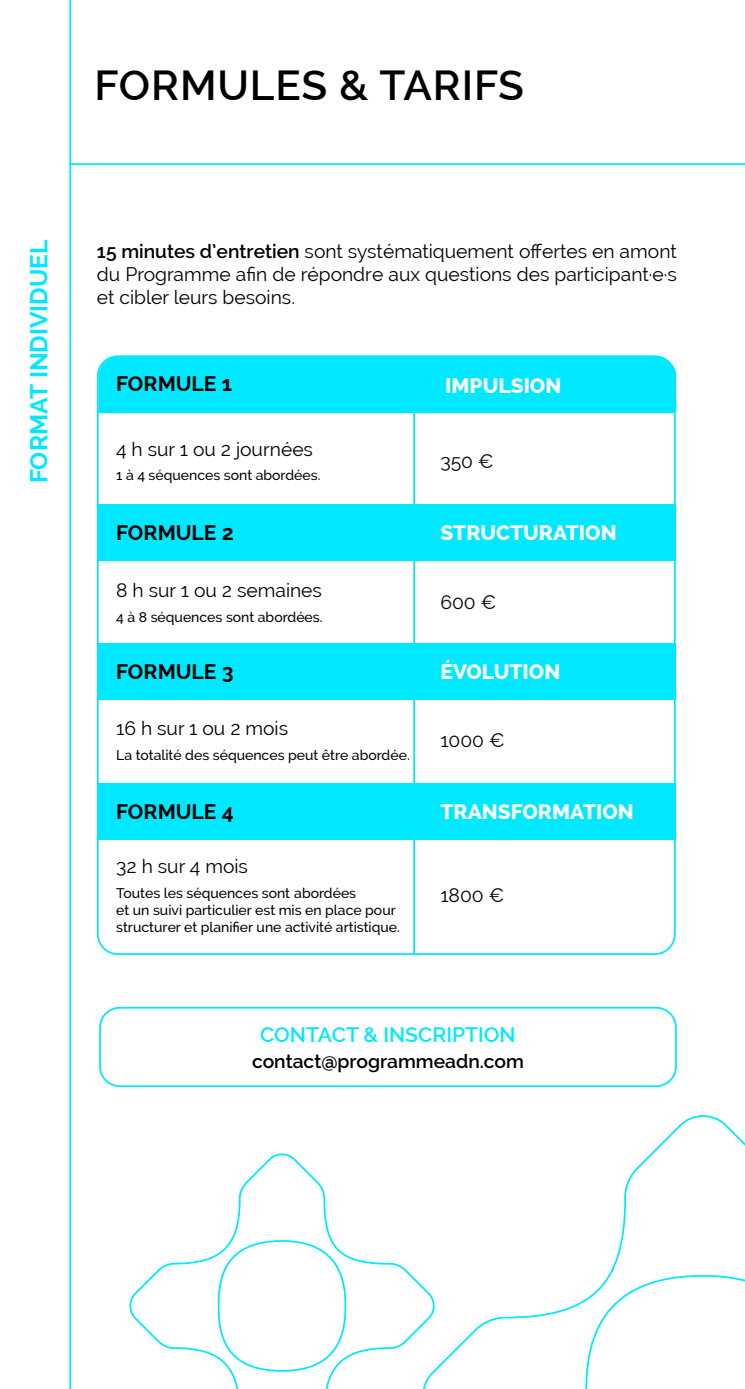
<style>
.page{position:relative;width:745px;height:1389px;background:#fff}
.page>*{position:absolute;margin:0;border:0;box-sizing:border-box;transform-origin:0 0}
.t1{font:600 42px "Raleway";letter-spacing:.02em;color:#000}
.t2{font:700 24.5px "Raleway";color:#00e8ff}
.t3{font:800 21px "Raleway";color:#fff}
.t4{font:700 21px "Raleway";color:#000}
.t5{font:600 21px "Raleway";color:#00e8ff}
.t6{font:19.25px/23.1px "Raleway";color:#000;text-align:justify}
.t7{font:600 19.25px "Raleway";color:#000}
.t8{font:500 14px/16.8px "Raleway";color:#000}
.s1{font-weight:600}
.s2{font-weight:700}
</style>
<div class="page">
<svg style="left:437px;top:1115px;width:307px;height:274px"></svg>
<svg style="left:129px;top:1153px;width:308px;height:236px"></svg>
<hr style="left:69px;top:0;width:2px;height:1389px;background:#00e8ff">
<div style="left:100px;top:358px;width:575px;height:55px;background:#00e8ff"></div>
<div style="left:98px;top:504px;width:577px;height:56px;background:#00e8ff"></div>
<div style="left:98px;top:643px;width:577px;height:57px;background:#00e8ff"></div>
<div style="left:98px;top:783px;width:577px;height:57px;background:#00e8ff"></div>
<hr style="left:413px;top:362px;width:2px;height:591px;background:#00e8ff">
<hr style="left:69px;top:163px;width:675px;height:2px;background:#00e8ff">
<div style="left:99px;top:1007px;width:577px;height:80px;border:2px solid #00e8ff;border-radius:20px"></div>
<h1 class="t1" style="left:94px;top:61px;width:431px">FORMULES &amp; TARIFS</h1>
<p class="t2" style="left:25px;top:483px;width:245px;rotate:-90deg">FORMAT INDIVIDUEL</p>
<p class="t6" style="left:97px;top:240px;width:581px"><span class="s1">15 minutes d’entretien</span> sont systématiquement offertes en amont du Programme afin de répondre aux questions des participant·e·s et cibler leurs besoins.</p>
<p class="t4" style="left:116px;top:372px;width:117px">FORMULE 1</p>
<p class="t3" style="left:445px;top:374px;width:117px">IMPULSION</p>
<p class="t6" style="left:116px;top:437px;width:198px">4 h sur 1 ou 2 journées</p>
<p class="t8" style="left:116px;top:467px;width:206px">1 à 4 séquences sont abordées.</p>
<p class="t6" style="left:440px;top:450px;width:55px">350 €</p>
<p class="t4" style="left:116px;top:520px;width:119px">FORMULE 2</p>
<p class="t3" style="left:440px;top:520px;width:178px">STRUCTURATION</p>
<p class="t6" style="left:116px;top:579px;width:207px">8 h sur 1 ou 2 semaines</p>
<p class="t8" style="left:116px;top:608px;width:208px">4 à 8 séquences sont abordées.</p>
<p class="t6" style="left:440px;top:591px;width:57px">600 €</p>
<p class="t4" style="left:116px;top:660px;width:119px">FORMULE 3</p>
<p class="t3" style="left:440px;top:660px;width:121px">ÉVOLUTION</p>
<p class="t6" style="left:116px;top:717px;width:173px">16 h sur 1 ou 2 mois</p>
<p class="t8" style="left:116px;top:746px;width:295px">La totalité des séquences peut être abordée.</p>
<p class="t6" style="left:440px;top:729px;width:66px">1000 €</p>
<p class="t4" style="left:116px;top:800px;width:119px">FORMULE 4</p>
<p class="t3" style="left:440px;top:800px;width:195px">TRANSFORMATION</p>
<p class="t6" style="left:116px;top:855px;width:133px">32 h sur 4 mois</p>
<p class="t8" style="left:116px;top:885px;width:285px">Toutes les séquences sont abordées<br>et un suivi particulier est mis en place pour structurer et planifier une activité artistique.</p>
<p class="t6" style="left:440px;top:884px;width:65px">1800 €</p>
<p class="t5" style="left:260px;top:1022px;width:257px">CONTACT &amp; INSCRIPTION</p>
<p class="t7" style="left:252px;top:1050px;width:273px">contact<span class="s2">@</span>programmeadn.com</p>
</div>
